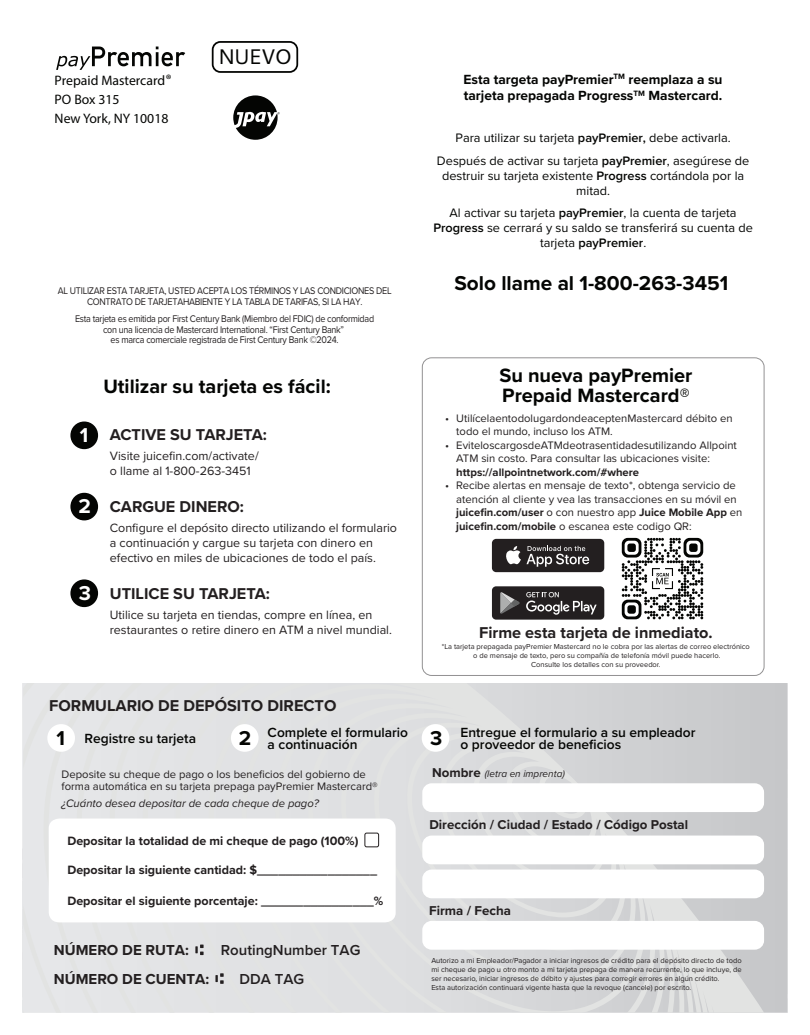
<style>
.page{position:relative;width:810px;height:1035px;background:#fff}
.page>*{position:absolute;margin:0;border:0;box-sizing:border-box;transform-origin:0 0}
.t1{font:26.62px "Cambay Devanagari";letter-spacing:.02em;color:#040503}
.t2{font:700 20.75px "Proxima Nova";color:#040503}
.t3{font:700 20.75px "Proxima Nova";color:#fff}
.t4{font:700 20px/20px "Proxima Nova";color:#040503}
.t5{font:700 16.25px "Proxima Nova";color:#231f20}
.t6{font:700 15px/28.8px "Proxima Nova";color:#231f20}
.t7{font:600 15px/28.8px "Proxima Nova";color:#231f20}
.t8{font:600 13.75px/12.5px "Proxima Nova";color:#040503}
.t9{font:700 13.75px/16.5px "Proxima Nova";color:#040503}
.t10{font:13.75px/18.8px "Myriad Pro";color:#040503}
.t11{font:700 13.25px "Proxima Nova";color:#231f20}
.t12{font:12.75px/15px "Proxima Nova";color:#040503;text-align:center}
.t13{font:12.5px/15px "Proxima Nova";color:#231f20}
.t14{font:700 12.5px "Proxima Nova";color:#231f20}
.t15{font:11.25px/13.5px "Proxima Nova";color:#231f20}
.t16{font:italic 11.25px "Proxima Nova";color:#231f20}
.t17{font:700 11.25px "Proxima Nova";color:#231f20}
.t18{font:10px/10.8px "Proxima Nova";letter-spacing:-.03em;color:#231f20;text-align:center;scale:.9 1}
.t19{font:italic 10px "Proxima Nova";color:#231f20}
.t20{font:7.5px/9px "Proxima Nova";color:#231f20}
.s1{font-weight:600}
.s2{font-weight:700}
.s3{font-weight:700;font-style:normal;font-size:13.25px}
</style>
<div class="page">
<svg style="left:200px;top:683px;width:588px;height:222px;fill:#dcdddf"></svg>
<div style="left:143px;top:683px;width:57px;height:136px;background:#e2e3e5"></div>
<div style="left:23px;top:683px;width:120px;height:222px;background:#e5e6e8"></div>
<div style="left:422px;top:783px;width:342px;height:29px;background:#fff;border-radius:9px"></div>
<div style="left:422px;top:836px;width:342px;height:28px;background:#fff;border-radius:9px"></div>
<div style="left:422px;top:870px;width:342px;height:28px;background:#fff;border-radius:9px"></div>
<div style="left:422px;top:357px;width:342px;height:319px;border:1px solid #929192;border-radius:9px"></div>
<div style="left:492px;top:586px;width:112px;height:34px;background:#231f20;border-radius:4px"></div>
<svg style="left:526px;top:592px;width:71px;height:23px"></svg>
<svg style="left:500px;top:592px;width:20px;height:22px"></svg>
<div style="left:492px;top:539px;width:112px;height:33px;background:#231f20;border-radius:4px"></div>
<svg style="left:506px;top:546px;width:15px;height:18px"></svg>
<svg style="left:527px;top:546px;width:62px;height:21px"></svg>
<svg style="left:622px;top:538px;width:81px;height:81px"></svg>
<svg style="left:23px;top:905px;width:765px;height:108px"></svg>
<div style="left:49px;top:819px;width:347px;height:103px;background:#fff;border-radius:10px"></div>
<div style="left:365px;top:833px;width:14px;height:14px;border:1px solid #231f20;border-radius:2px"></div>
<div style="left:231px;top:724px;width:28px;height:28px;background:#fff;border-radius:14px"></div>
<div style="left:422px;top:724px;width:27px;height:28px;background:#fff;border-radius:14px"></div>
<div style="left:47px;top:724px;width:28px;height:28px;background:#fff;border-radius:14px"></div>
<svg style="left:233px;top:95px;width:47px;height:45px"></svg>
<svg style="left:56px;top:47px;width:129px;height:23px"></svg>
<div style="left:212px;top:41px;width:86px;height:32px;border:2px solid #040503;border-radius:8px"></div>
<div style="left:70px;top:422px;width:28px;height:27px;background:#040503;border-radius:14px"></div>
<div style="left:70px;top:493px;width:28px;height:27px;background:#040503;border-radius:14px"></div>
<div style="left:70px;top:579px;width:28px;height:28px;background:#040503;border-radius:14px"></div>
<h3 class="t10" style="left:55px;top:71px;width:119px">Prepaid Mastercard®<br>PO Box 315<br>New York, NY 10018</h3>
<h1 class="t1" style="left:219px;top:40px;width:74px">NUEVO</h1>
<h3 class="t18" style="left:58px;top:285px;width:372px">AL UTILIZAR ESTA TARJETA, USTED ACEPTA LOS TÉRMINOS Y LAS CONDICIONES DEL<br>CONTRATO DE TARJETAHABIENTE Y LA TABLA DE TARIFAS, SI LA HAY.</h3>
<h3 class="t18" style="left:75px;top:313px;width:334px">Esta tarjeta es emitida por First Century Bank (Miembro del FDIC) de conformidad con una licencia de Mastercard International. “First Century Bank”<br>es marca comerciale registrada de First Century Bank ©2024.</h3>
<h2 class="t3" style="left:80px;top:420px;width:10px">1</h2>
<h2 class="t3" style="left:78px;top:491px;width:14px">2</h2>
<h2 class="t3" style="left:79px;top:578px;width:14px">3</h2>
<h3 class="t4" style="left:103px;top:376px;width:229px">Utilizar su tarjeta es fácil:</h3>
<h3 class="t5" style="left:110px;top:423px;width:159px">ACTIVE SU TARJETA:</h3>
<h3 class="t13" style="left:110px;top:448px;width:150px">Visite juicefin.com/activate/ o llame al 1-800-263-3451</h3>
<h3 class="t5" style="left:110px;top:495px;width:136px">CARGUE DINERO:</h3>
<h3 class="t13" style="left:110px;top:520px;width:289px">Configure el depósito directo utilizando el formulario a continuación y cargue su tarjeta con dinero en efectivo en miles de ubicaciones de todo el país.</h3>
<h3 class="t5" style="left:110px;top:582px;width:162px">UTILICE SU TARJETA:</h3>
<h3 class="t13" style="left:110px;top:607px;width:284px">Utilice su tarjeta en tiendas, compre en línea, en restaurantes o retire dinero en ATM a nivel mundial.</h3>
<h3 class="t5" style="left:49px;top:693px;width:289px">FORMULARIO DE DEPÓSITO DIRECTO</h3>
<h3 class="t9" style="left:464px;top:71px;width:260px">Esta targeta payPremier<sup>TM</sup> reemplaza a su tarjeta prepagada Progress<sup>TM</sup> Mastercard.</h3>
<h3 class="t12" style="left:437px;top:126px;width:314px;line-height:22.5px">Para utilizar su tarjeta <span class="s1">payPremier,</span> debe activarla.<br>Después de activar su tarjeta <span class="s1">payPremier</span>, asegúrese de</h3>
<h3 class="t12" style="left:442px;top:168px;width:304px">destruir su tarjeta existente <span class="s1">Progress</span> cortándola por la mitad.</h3>
<h3 class="t12" style="left:433px;top:205px;width:321px">Al activar su tarjeta <span class="s1">payPremier</span>, la cuenta de tarjeta<br><span class="s1">Progress</span> se cerrará y su saldo se transferirá su cuenta de tarjeta <span class="s1">payPremier</span>.</h3>
<h2 class="t2" style="left:454px;top:267px;width:275px">Solo llame al 1-800-263-3451</h2>
<h3 class="t4" style="left:499px;top:365px;width:195px">Su nueva payPremier<br>Prepaid Mastercard®</h3>
<h3 class="t15" style="left:456px;top:411px;width:278px;text-indent:-11px">• UtilícelaentodolugardondeaceptenMastercard débito en todo el mundo, incluso los ATM.</h3>
<h3 class="t15" style="left:456px;top:438px;width:282px;text-indent:-11px">• EviteloscargosdeATMdeotrasentidadesutilizando Allpoint<br>ATM sin costo. Para consultar las ubicaciones visite:</h3>
<h3 class="t17" style="left:456px;top:464px;width:184px">https://allpointnetwork.com/#where</h3>
<h3 class="t15" style="left:456px;top:478px;width:288px;text-indent:-11px">• Recibe alertas en mensaje de texto*, obtenga servicio de atención al cliente y vea las transacciones en su móvil en <span class="s2">juicefin.com/user</span> o con nuestro app <span class="s2">Juice Mobile App</span> en <span class="s2">juicefin.com/mobile</span> o escanea este codigo QR:</h3>
<h3 class="t5" style="left:479px;top:621px;width:235px">Firme esta tarjeta de inmediato.</h3>
<p class="t20" style="left:442px;top:642px;width:310px;text-align:center">*La tarjeta prepagada payPremier Mastercard no le cobra por las alertas de correo electrónico o de mensaje de texto, pero su compañía de telefonía móvil puede hacerlo.<br>Consulte los detalles con su proveedor.</p>
<h3 class="t8" style="left:85px;top:732px;width:113px">Registre su tarjeta</h3>
<h3 class="t8" style="left:268px;top:726px;width:142px">Complete el formulario a continuación</h3>
<h3 class="t8" style="left:461px;top:726px;width:237px">Entregue el formulario a su empleador o proveedor de beneficios</h3>
<h2 class="t2" style="left:57px;top:722px;width:10px">1</h2>
<h2 class="t2" style="left:239px;top:722px;width:14px">2</h2>
<h2 class="t2" style="left:430px;top:722px;width:14px">3</h2>
<h3 class="t15" style="left:62px;top:767px;width:318px;line-height:12.5px">Deposite su cheque de pago o los beneficios del gobierno de forma automática en su tarjeta prepaga payPremier Mastercard®</h3>
<h3 class="t16" style="left:62px;top:794px;width:259px">¿Cuánto desea depositar de cada cheque de pago?</h3>
<h3 class="t14" style="left:67px;top:831px;width:292px">Depositar la totalidad de mi cheque de pago (100%)</h3>
<h3 class="t14" style="left:67px;top:861px;width:311px">Depositar la siguiente cantidad: $_________________</h3>
<h3 class="t14" style="left:67px;top:891px;width:317px">Depositar el siguiente porcentaje: ________________%</h3>
<h3 class="t6" style="left:54px;top:935px;width:157px">NÚMERO DE RUTA:<br>NÚMERO DE CUENTA:</h3>
<h3 class="t7" style="left:239px;top:935px;width:122px;text-indent:-19px">RoutingNumber TAG<br>DDA TAG</h3>
<h3 class="t19" style="left:432px;top:767px;width:134px"><span class="s3">Nombre</span> (letra en imprenta)</h3>
<h3 class="t11" style="left:429px;top:815px;width:260px">Dirección / Ciudad / Estado / Código Postal</h3>
<h3 class="t11" style="left:429px;top:900px;width:83px">Firma / Fecha</h3>
<p class="t20" style="left:431px;top:956px;width:312px">Autorizo a mi Empleador/Pagador a iniciar ingresos de crédito para el depósito directo de todo mi cheque de pago u otro monto a mi tarjeta prepaga de manera recurrente, lo que incluye, de ser necesario, iniciar ingresos de débito y ajustes para corregir errores en algún crédito.<br>Esta autorización continuará vigente hasta que la revoque (cancele) por escrito.</p>
</div>
